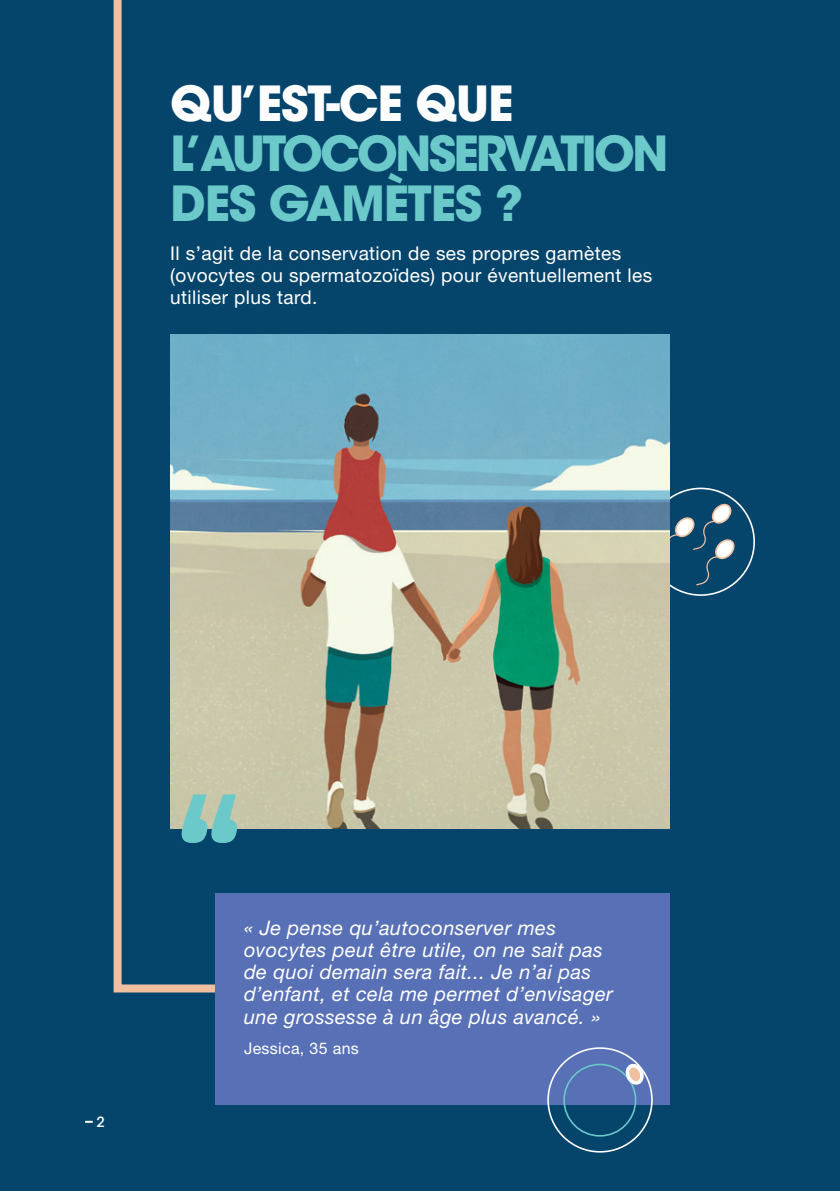
<style>
.page{position:relative;width:840px;height:1191px;background:#fff}
.page>*{position:absolute;margin:0;border:0;box-sizing:border-box;transform-origin:0 0}
.t1{font:700 48px/50px "ITC Avant Garde Std";letter-spacing:-.06em;color:#6cc9c9}
.t2{font:700 48px "ITC Avant Garde Std";letter-spacing:-.025em;color:#fff}
.t3{font:italic 20px/22px "Helvetica Neue LT Std";letter-spacing:.02em;color:#fff}
.t4{font:19px/22px "Helvetica Neue LT Std";letter-spacing:.02em;color:#fff}
.t5{font:16px "Helvetica Neue LT Std";letter-spacing:.02em;color:#fff}
.t6{font:500 14px "ITC Avant Garde Std";color:#fff}
</style>
<div class="page">
<div style="left:0;top:0;width:839px;height:1191px;background:#05456c"></div>
<svg style="left:113px;top:0;width:102px;height:993px"></svg>
<div style="left:215px;top:892px;width:454px;height:212px;background:#5870b6"></div>
<div style="left:563px;top:1063px;width:73px;height:73px;border:2px solid #6cc9c9;border-radius:50%"></div>
<div style="left:547px;top:1047px;width:105px;height:105px;border:2px solid #fff;border-radius:50%"></div>
<svg style="left:622px;top:1062px;width:20px;height:25px"></svg>
<svg style="left:669px;top:502px;width:67px;height:83px"></svg>
<img style="left:170px;top:334px;width:499px;height:495px">
<svg style="left:180px;top:794px;width:58px;height:49px;background:#81beb7"></svg>
<svg style="left:85px;top:1120px;width:8px;height:2px"></svg>
<h1 class="t2" style="left:170px;top:72px;width:344px">QU’EST-CE QUE</h1>
<h1 class="t1" style="left:170px;top:128px;width:499px">L’AUTOCONSERVATION<br>DES GAMÈTES ?</h1>
<p class="t4" style="left:170px;top:241px;width:483px">Il s’agit de la conservation de ses propres gamètes (ovocytes ou spermatozoïdes) pour éventuellement les utiliser plus tard.</p>
<p class="t6" style="left:96px;top:1113px;width:10px">2</p>
<p class="t3" style="left:244px;top:917px;width:370px">« Je pense qu’autoconserver mes ovocytes peut être utile, on ne sait pas de quoi demain sera fait... Je n’ai pas d’enfant, et cela me permet d’envisager une grossesse à un âge plus avancé. »</p>
<p class="t5" style="left:244px;top:1038px;width:116px">Jessica, 35 ans</p>
</div>
